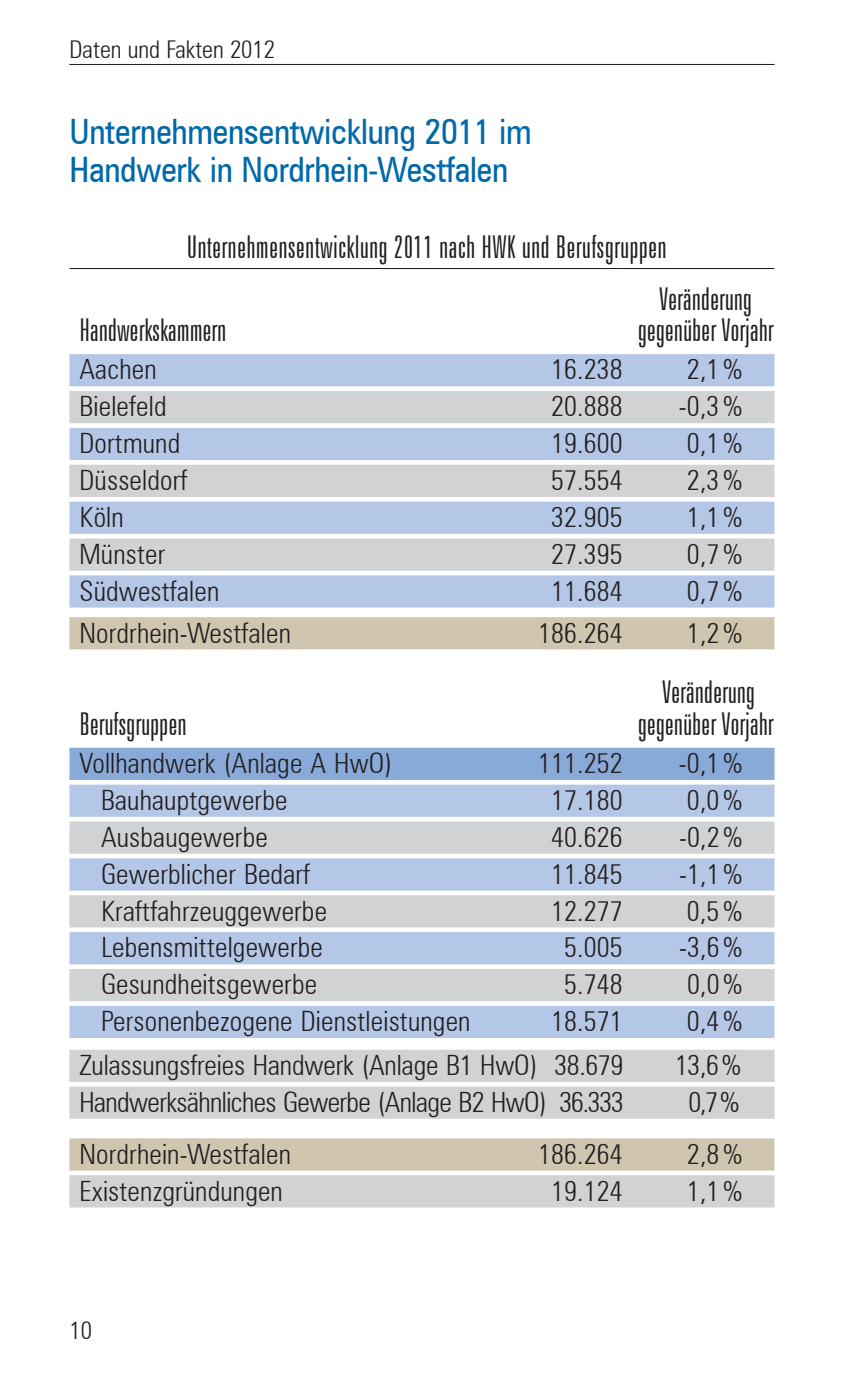
<style>
.page{position:relative;width:844px;height:1389px;background:#fff}
.page>*{position:absolute;margin:0;border:0;box-sizing:border-box;transform-origin:0 0}
.Daten_und_Fakten_Hea{font:condensed 35px/38.5px "Zurich BT";letter-spacing:-.01em;color:#0069ab}
.Daten_und_Fakten_Tab{font:300 extra-condensed 31.5px "Zurich BT";letter-spacing:-.005em;color:#231f20}
.Tab_Ausbildungsverhä{font:300 condensed 28px "Zurich BT";letter-spacing:.005em;color:#231f20}
.Tab_Ausbildungsverhä-2{font:300 condensed 28px "Zurich BT";letter-spacing:-.02em;color:#231f20}
.Daten_und_Fakten_Rub{font:300 condensed 24.5px "Zurich BT";color:#231f20}
.Daten_und_Fakten_Pag{font:300 condensed 24.5px "Zurich BT";color:#231f20}
</style>
<div class="page">
<div style="left:69px;top:748px;width:705px;height:32px;background:#89aad8"></div>
<div style="left:69px;top:785px;width:705px;height:32px;background:#b5c7e6"></div>
<div style="left:69px;top:822px;width:705px;height:32px;background:#d1d2d4"></div>
<div style="left:69px;top:858px;width:705px;height:33px;background:#b5c7e6"></div>
<div style="left:69px;top:895px;width:705px;height:32px;background:#d1d2d4"></div>
<div style="left:69px;top:932px;width:705px;height:32px;background:#b5c7e6"></div>
<div style="left:69px;top:969px;width:705px;height:32px;background:#d1d2d4"></div>
<div style="left:69px;top:1006px;width:705px;height:32px;background:#b5c7e6"></div>
<div style="left:69px;top:1050px;width:705px;height:32px;background:#d1d2d4"></div>
<div style="left:69px;top:1087px;width:705px;height:32px;background:#d1d2d4"></div>
<div style="left:69px;top:1138px;width:705px;height:33px;background:#d0c6b0"></div>
<div style="left:69px;top:1175px;width:705px;height:32px;background:#d1d2d4"></div>
<div style="left:69px;top:354px;width:705px;height:32px;background:#b5c7e6"></div>
<div style="left:69px;top:391px;width:705px;height:32px;background:#d1d2d4"></div>
<div style="left:69px;top:428px;width:705px;height:32px;background:#b5c7e6"></div>
<div style="left:69px;top:465px;width:705px;height:32px;background:#d1d2d4"></div>
<div style="left:69px;top:502px;width:705px;height:32px;background:#b5c7e6"></div>
<div style="left:69px;top:538px;width:705px;height:33px;background:#d1d2d4"></div>
<div style="left:69px;top:575px;width:705px;height:33px;background:#b5c7e6"></div>
<div style="left:69px;top:617px;width:705px;height:32px;background:#d0c6b0"></div>
<hr style="left:69px;top:64px;width:705px;height:1px;background:#231f20">
<hr style="left:69px;top:268px;width:705px;height:1px;background:#231f20">
<p class="Daten_und_Fakten_Rub" style="left:69px;top:35px;width:207px">Daten und Fakten 2012</p>
<p class="Daten_und_Fakten_Hea" style="left:69px;top:112px;width:463px">Unternehmensentwicklung 2011 im<br>Handwerk in Nordrhein-Westfalen</p>
<p class="Daten_und_Fakten_Tab" style="left:187px;top:230px;width:481px">Unternehmensentwicklung 2011 nach HWK und Berufsgruppen</p>
<p class="Daten_und_Fakten_Tab" style="left:659px;top:281px;width:94px">Veränderung</p>
<p class="Daten_und_Fakten_Tab" style="left:79px;top:313px;width:149px">Handwerkskammern</p>
<p class="Daten_und_Fakten_Tab" style="left:637px;top:313px;width:137px">gegenüber Vorjahr</p>
<p class="Tab_Ausbildungsverhä" style="left:79px;top:352px;width:79px">Aachen</p>
<p class="Tab_Ausbildungsverhä" style="left:551px;top:352px;width:73px">16.238</p>
<p class="Tab_Ausbildungsverhä" style="left:686px;top:352px;width:57px">2,1%</p>
<p class="Tab_Ausbildungsverhä" style="left:79px;top:389px;width:89px">Bielefeld</p>
<p class="Tab_Ausbildungsverhä" style="left:551px;top:389px;width:73px">20.888</p>
<p class="Tab_Ausbildungsverhä" style="left:678px;top:389px;width:64px">-0,3%</p>
<p class="Tab_Ausbildungsverhä" style="left:79px;top:426px;width:102px">Dortmund</p>
<p class="Tab_Ausbildungsverhä" style="left:551px;top:426px;width:73px">19.600</p>
<p class="Tab_Ausbildungsverhä" style="left:686px;top:426px;width:57px">0,1%</p>
<p class="Tab_Ausbildungsverhä" style="left:79px;top:463px;width:109px">Düsseldorf</p>
<p class="Tab_Ausbildungsverhä" style="left:551px;top:463px;width:73px">57.554</p>
<p class="Tab_Ausbildungsverhä" style="left:686px;top:463px;width:57px">2,3%</p>
<p class="Tab_Ausbildungsverhä" style="left:79px;top:500px;width:46px">Köln</p>
<p class="Tab_Ausbildungsverhä" style="left:551px;top:500px;width:73px">32.905</p>
<p class="Tab_Ausbildungsverhä" style="left:686px;top:500px;width:57px">1,1%</p>
<p class="Tab_Ausbildungsverhä" style="left:79px;top:537px;width:87px">Münster</p>
<p class="Tab_Ausbildungsverhä" style="left:551px;top:537px;width:73px">27.395</p>
<p class="Tab_Ausbildungsverhä" style="left:686px;top:537px;width:57px">0,7%</p>
<p class="Tab_Ausbildungsverhä" style="left:79px;top:574px;width:141px">Südwestfalen</p>
<p class="Tab_Ausbildungsverhä" style="left:551px;top:574px;width:73px">11.684</p>
<p class="Tab_Ausbildungsverhä" style="left:686px;top:574px;width:57px">0,7%</p>
<p class="Tab_Ausbildungsverhä" style="left:79px;top:616px;width:213px">Nordrhein-Westfalen</p>
<p class="Tab_Ausbildungsverhä" style="left:538px;top:616px;width:86px">186.264</p>
<p class="Tab_Ausbildungsverhä" style="left:686px;top:616px;width:57px">1,2%</p>
<p class="Daten_und_Fakten_Tab" style="left:662px;top:675px;width:94px">Veränderung</p>
<p class="Daten_und_Fakten_Tab" style="left:79px;top:706px;width:109px">Berufsgruppen</p>
<p class="Daten_und_Fakten_Tab" style="left:637px;top:706px;width:137px">gegenüber Vorjahr</p>
<p class="Tab_Ausbildungsverhä" style="left:79px;top:746px;width:314px">Vollhandwerk (Anlage A HwO)</p>
<p class="Tab_Ausbildungsverhä" style="left:538px;top:746px;width:86px">111.252</p>
<p class="Tab_Ausbildungsverhä" style="left:678px;top:746px;width:64px">-0,1%</p>
<p class="Tab_Ausbildungsverhä" style="left:101px;top:783px;width:188px">Bauhauptgewerbe</p>
<p class="Tab_Ausbildungsverhä" style="left:551px;top:783px;width:73px">17.180</p>
<p class="Tab_Ausbildungsverhä" style="left:686px;top:783px;width:57px">0,0%</p>
<p class="Tab_Ausbildungsverhä" style="left:101px;top:820px;width:168px">Ausbaugewerbe</p>
<p class="Tab_Ausbildungsverhä" style="left:551px;top:820px;width:73px">40.626</p>
<p class="Tab_Ausbildungsverhä" style="left:678px;top:820px;width:64px">-0,2%</p>
<p class="Tab_Ausbildungsverhä" style="left:101px;top:857px;width:210px">Gewerblicher Bedarf</p>
<p class="Tab_Ausbildungsverhä" style="left:551px;top:857px;width:73px">11.845</p>
<p class="Tab_Ausbildungsverhä" style="left:678px;top:857px;width:64px">-1,1%</p>
<p class="Tab_Ausbildungsverhä" style="left:101px;top:894px;width:227px">Kraftfahrzeuggewerbe</p>
<p class="Tab_Ausbildungsverhä" style="left:551px;top:894px;width:73px">12.277</p>
<p class="Tab_Ausbildungsverhä" style="left:686px;top:894px;width:57px">0,5%</p>
<p class="Tab_Ausbildungsverhä" style="left:101px;top:930px;width:223px">Lebensmittelgewerbe</p>
<p class="Tab_Ausbildungsverhä" style="left:564px;top:930px;width:60px">5.005</p>
<p class="Tab_Ausbildungsverhä" style="left:678px;top:930px;width:64px">-3,6%</p>
<p class="Tab_Ausbildungsverhä" style="left:101px;top:967px;width:217px">Gesundheitsgewerbe</p>
<p class="Tab_Ausbildungsverhä" style="left:564px;top:967px;width:60px">5.748</p>
<p class="Tab_Ausbildungsverhä" style="left:686px;top:967px;width:57px">0,0%</p>
<p class="Tab_Ausbildungsverhä" style="left:101px;top:1004px;width:371px">Personenbezogene Dienstleistungen</p>
<p class="Tab_Ausbildungsverhä" style="left:551px;top:1004px;width:73px">18.571</p>
<p class="Tab_Ausbildungsverhä" style="left:686px;top:1004px;width:57px">0,4%</p>
<p class="Tab_Ausbildungsverhä" style="left:79px;top:1048px;width:545px">Zulassungsfreies Handwerk (Anlage B1 HwO) 38.679</p>
<p class="Tab_Ausbildungsverhä" style="left:674px;top:1048px;width:67px">13,6%</p>
<p class="Tab_Ausbildungsverhä-2" style="left:79px;top:1085px;width:546px">Handwerksähnliches Gewerbe (Anlage B2 HwO) 36.333</p>
<p class="Tab_Ausbildungsverhä" style="left:688px;top:1085px;width:52px">0,7%</p>
<p class="Tab_Ausbildungsverhä" style="left:79px;top:1137px;width:213px">Nordrhein-Westfalen</p>
<p class="Tab_Ausbildungsverhä" style="left:538px;top:1137px;width:86px">186.264</p>
<p class="Tab_Ausbildungsverhä" style="left:686px;top:1137px;width:57px">2,8%</p>
<p class="Tab_Ausbildungsverhä" style="left:79px;top:1174px;width:205px">Existenzgründungen</p>
<p class="Tab_Ausbildungsverhä" style="left:551px;top:1174px;width:73px">19.124</p>
<p class="Tab_Ausbildungsverhä" style="left:686px;top:1174px;width:57px">1,1%</p>
<p class="Daten_und_Fakten_Pag" style="left:69px;top:1315px;width:24px">10</p>
</div>
